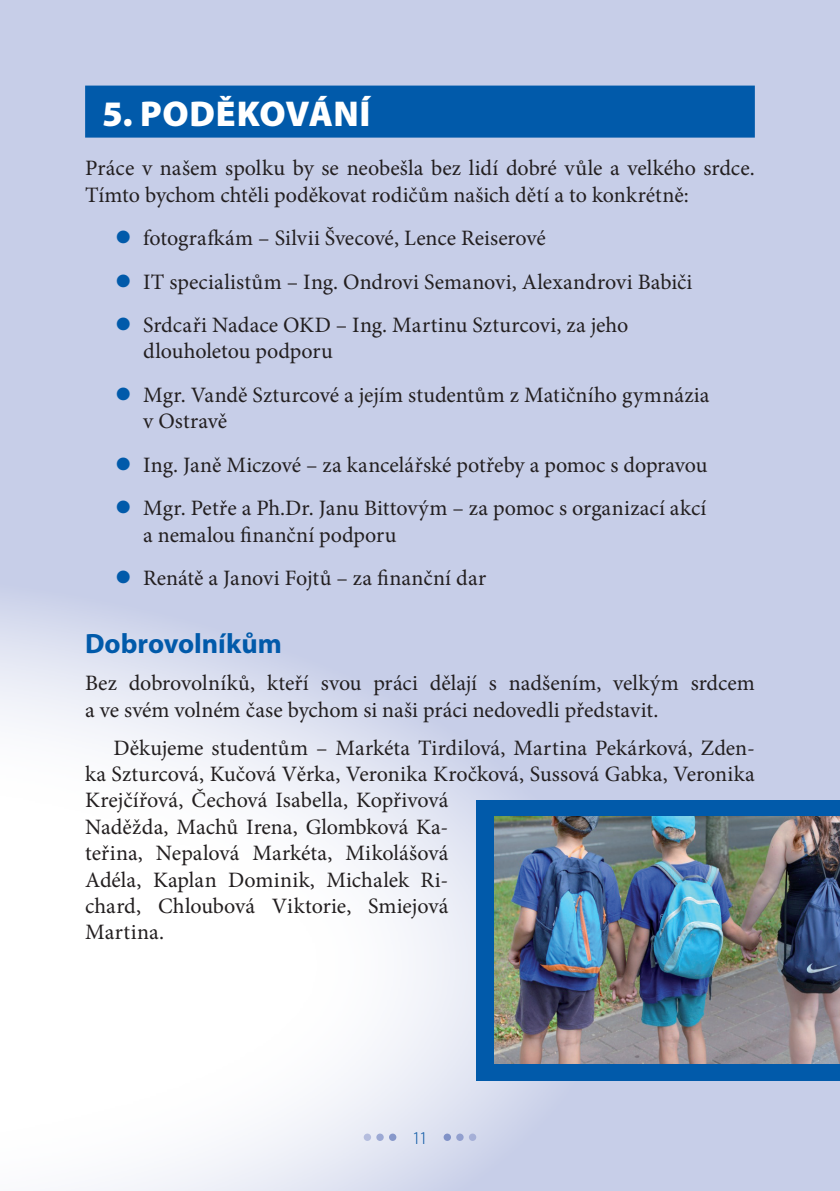
<style>
.page{position:relative;width:840px;height:1191px;background:#fff}
.page>*{position:absolute;margin:0;border:0;box-sizing:border-box;transform-origin:0 0}
.t1{font:900 36px "Myriad Pro";letter-spacing:.015em;color:#fff}
.t2{font:700 28px "Myriad Pro";color:#015aaa}
.t3{font:22px/26.4px "Minion Pro";color:#231f20}
.t4{font:300 18px "Myriad Pro";color:#015aaa}
</style>
<div class="page">
<div style="left:0;top:0;width:839px;height:1191px;background:#c7cee8"></div>
<svg style="left:0;top:607px;width:617px;height:584px"></svg>
<div style="left:476px;top:799px;width:363px;height:281px;background:#015aaa"></div>
<div style="left:85px;top:86px;width:669px;height:52px;background:#015aaa"></div>
<img style="left:494px;top:816px;width:345px;height:247px">
<svg style="left:363px;top:1133px;width:8px;height:8px"></svg>
<svg style="left:376px;top:1133px;width:7px;height:8px"></svg>
<div style="left:389px;top:1133px;width:7px;height:8px;background:#8798cb;border-radius:50%"></div>
<svg style="left:443px;top:1133px;width:7px;height:8px"></svg>
<div style="left:456px;top:1133px;width:7px;height:8px;background:#92a0cf;border-radius:50%"></div>
<svg style="left:468px;top:1133px;width:8px;height:8px"></svg>
<h1 class="t1" style="left:102px;top:90px;width:270px">5. PODĚKOVÁNÍ</h1>
<p class="t3" style="left:85px;top:155px;width:670px">Práce v našem spolku by se neobešla bez lidí dobré vůle a velkého srdce.<br>Tímto bychom chtěli poděkovat rodičům našich dětí a to konkrétně:</p>
<p class="t3" style="left:143px;top:216px;width:550px;line-height:43.4px">fotografkám – Silvii Švecové, Lence Reiserové<br>IT specialistům – Ing. Ondrovi Semanovi, Alexandrovi Babiči<br>Srdcaři Nadace OKD – Ing. Martinu Szturcovi, za jeho</p>
<p class="t3" style="left:143px;top:330px;width:567px;line-height:43.4px">dlouholetou podporu<br>Mgr. Vandě Szturcové a jejím studentům z Matičního gymnázia</p>
<p class="t3" style="left:143px;top:399px;width:565px;line-height:43.4px">v Ostravě<br>Ing. Janě Miczové – za kancelářské potřeby a pomoc s dopravou<br>Mgr. Petře a Ph.Dr. Janu Bittovým – za pomoc s organizací akcí</p>
<p class="t3" style="left:143px;top:513px;width:344px;line-height:43.4px">a nemalou finanční podporu<br>Renátě a Janovi Fojtů – za finanční dar</p>
<p class="t2" style="left:85px;top:625px;width:198px">Dobrovolníkům</p>
<p class="t3" style="left:85px;top:670px;width:670px">Bez dobrovolníků, kteří svou práci dělají s nadšením, velkým srdcem a ve svém volném čase bychom si naši práci nedovedli představit.</p>
<p class="t3" style="left:85px;top:734px;width:670px;text-indent:28px">Děkujeme studentům – Markéta Tirdilová, Martina Pekárková, Zden&shy;ka Szturcová, Kučová Věrka, Veronika Kročková, Sussová Gabka, Veronika Krejčířová, Čechová Isabella, Kopřivová<br>Naděžda, Machů Irena, Glombková Ka-<br>teřina, Nepalová Markéta, Mikolášová<br>Adéla, Kaplan Dominik, Michalek Ri-<br>chard, Chloubová Viktorie, Smiejová<br>Martina.</p>
<p class="t4" style="left:412px;top:1127px;width:17px">11</p>
</div>
